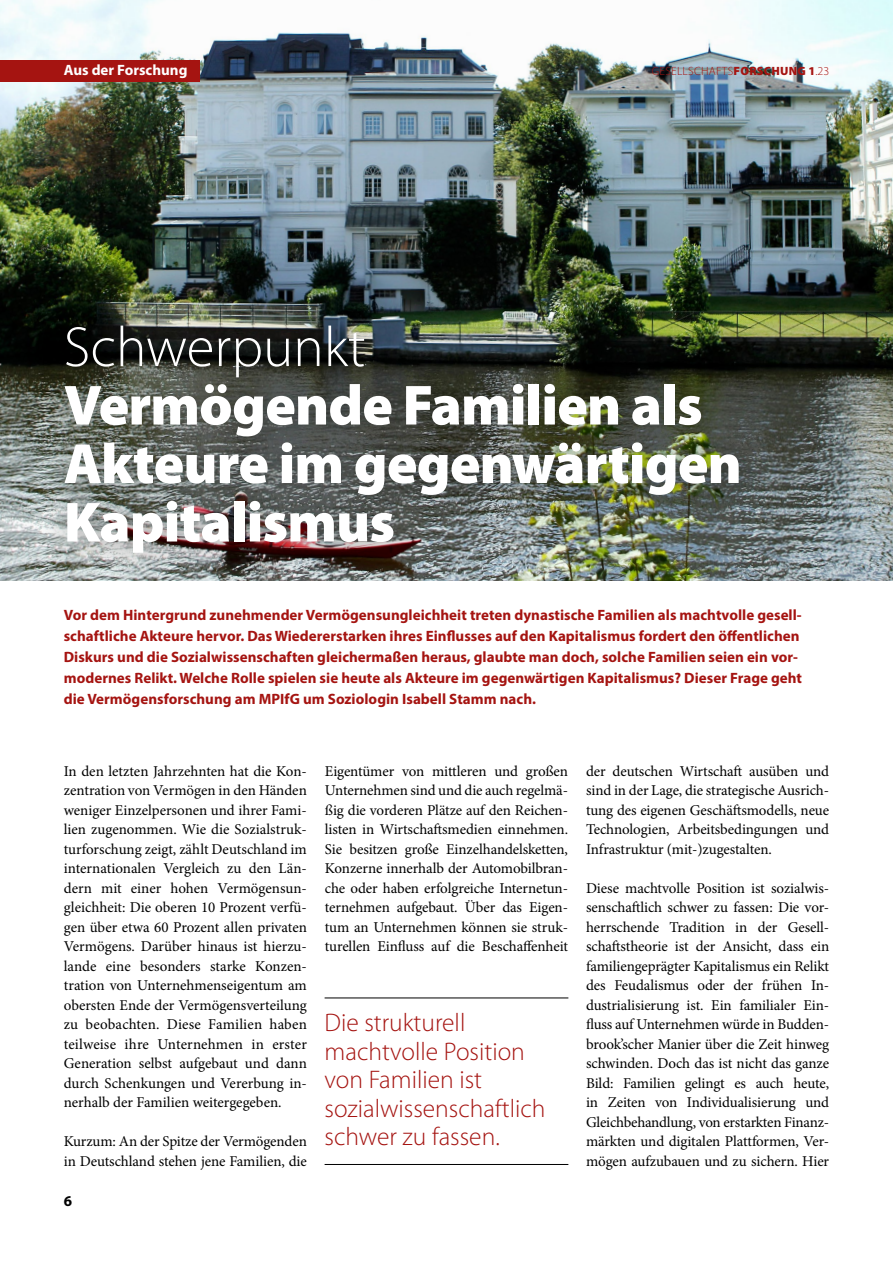
<style>
.page{position:relative;width:893px;height:1263px;background:#fff}
.page>*{position:absolute;margin:0;border:0;box-sizing:border-box;transform-origin:0 0}
.t1{font:900 57px/58.5px "Myriad Pro";letter-spacing:-.015em;color:#fff}
.t2{font:300 57px "Myriad Pro";color:#fff}
.t3{font:300 25.5px/28.5px "Myriad Pro";color:#a51411}
.t4{font:15px/19.5px "Minion Pro";letter-spacing:-.005em;color:#000;text-align:justify}
.t5{font:700 15px/21px "Myriad Pro";color:#a51411}
.t6{font:700 15px "Myriad Pro";color:#fff}
.t7{font:700 15px "Myriad Pro";color:#000}
.t8{font:300 12px "Myriad Pro";letter-spacing:.02em;color:#a51411}
.s1{font-weight:900}
</style>
<div class="page">
<img style="left:0;top:0;width:893px;height:580px">
<div style="left:0;top:60px;width:199px;height:22px;background:#a51411"></div>
<hr style="left:325px;top:998px;width:243px;height:1px;background:#000">
<hr style="left:325px;top:1164px;width:243px;height:1px;background:#000">
<div style="left:37px;top:298px;width:736px;height:289px;background:#000;opacity:.26"></div>
<p class="t6" style="left:64px;top:60px;width:125px">Aus der Forschung</p>
<p class="t8" style="left:652px;top:64px;width:179px">Gesellschafts<span class="s1">forschung 1</span>.23</p>
<h1 class="t2" style="left:64px;top:313px;width:303px">Schwerpunkt</h1>
<h1 class="t1" style="left:64px;top:374px;width:679px">Vermögende Familien als<br>Akteure im gegenwärtigen<br>Kapitalismus</h1>
<p class="t5" style="left:64px;top:604px;width:740px">Vor dem Hintergrund zunehmender Vermögensungleichheit treten dynastische Familien als machtvolle gesell&shy;schaftliche Akteure hervor. Das Wiedererstarken ihres Einflusses auf den Kapitalismus fordert den öffentlichen Diskurs und die Sozialwissenschaften gleichermaßen heraus, glaubte man doch, solche Familien seien ein vor&shy;modernes Relikt. Welche Rolle spielen sie heute als Akteure im gegenwärtigen Kapitalismus? Dieser Frage geht die Vermögensforschung am MPIfG um Soziologin Isabell Stamm nach.</p>
<p class="t4" style="left:64px;top:761px;width:245px">In den letzten Jahrzehnten hat die Kon&shy;zentration von Vermögen in den Händen weniger Einzelpersonen und ihrer Fami&shy;lien zugenommen. Wie die Sozialstruk&shy;turforschung zeigt, zählt Deutschland im internationalen Vergleich zu den Län&shy;dern mit einer hohen Vermögensun&shy;gleichheit: Die oberen 10 Prozent verfü&shy;gen über etwa 60 Prozent allen privaten Vermögens. Darüber hinaus ist hierzu&shy;lande eine besonders starke Konzen&shy;tration von Unternehmenseigentum am obersten Ende der Vermögensverteilung zu beobachten. Diese Familien haben teilweise ihre Unternehmen in erster Generation selbst aufgebaut und dann durch Schenkungen und Vererbung in&shy;nerhalb der Familien weitergegeben.</p>
<p class="t4" style="left:64px;top:1132px;width:245px">Kurzum: An der Spitze der Vermögenden in Deutschland stehen jene Familien, die</p>
<p class="t7" style="left:64px;top:1191px;width:10px">6</p>
<p class="t4" style="left:325px;top:761px;width:245px">Eigentümer von mittleren und großen Unternehmen sind und die auch regelmä&shy;ßig die vorderen Plätze auf den Reichen&shy;listen in Wirtschaftsmedien einnehmen.<br>Sie besitzen große Einzelhandelsketten, Konzerne innerhalb der Automobilbran&shy;che oder haben erfolgreiche Internetun&shy;ternehmen aufgebaut. Über das Eigen&shy;tum an Unternehmen können sie struk&shy;turellen Einfluss auf die Beschaffenheit</p>
<p class="t4" style="left:586px;top:761px;width:245px">der deutschen Wirtschaft ausüben und sind in der Lage, die strategische Ausrich&shy;tung des eigenen Geschäftsmodells, neue Technologien, Arbeitsbedingungen und Infrastruktur (mit-)zugestalten.</p>
<p class="t4" style="left:586px;top:878px;width:245px">Diese machtvolle Position ist sozialwis&shy;senschaftlich schwer zu fassen: Die vor&shy;herrschende Tradition in der Gesell&shy;schaftstheorie ist der Ansicht, dass ein familiengeprägter Kapitalismus ein Relikt des Feudalismus oder der frühen In&shy;dustrialisierung ist. Ein familialer Ein&shy;fluss auf Unternehmen würde in Budden&shy;brook’scher Manier über die Zeit hinweg schwinden. Doch das ist nicht das ganze Bild: Familien gelingt es auch heute, in Zeiten von Individualisierung und Gleichbehandlung, von erstarkten Finanz&shy;märkten und digitalen Plattformen, Ver&shy;mögen aufzubauen und zu sichern. Hier</p>
<h2 class="t3" style="left:325px;top:1008px;width:223px">Die strukturell machtvolle Position von Familien ist sozialwissenschaftlich schwer zu fassen.</h2>
</div>
